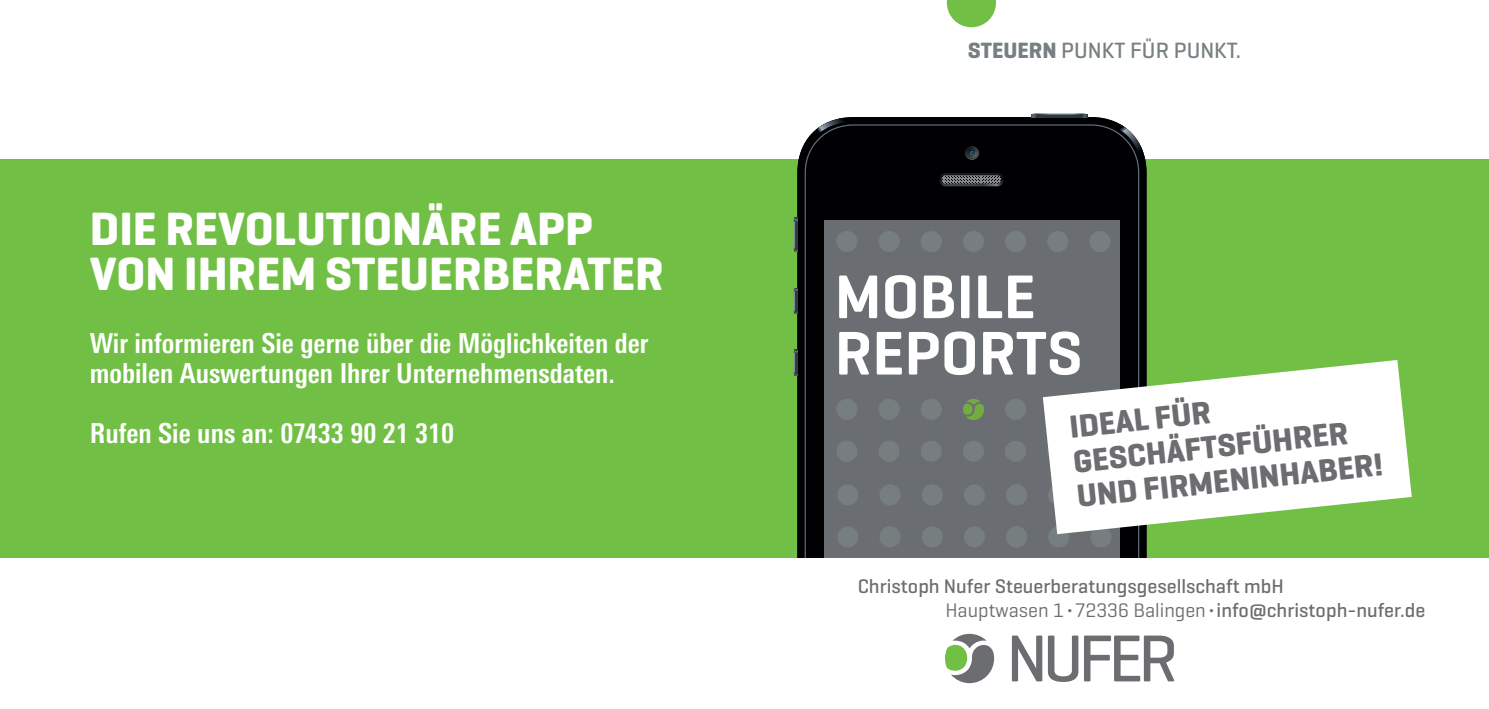
<style>
.page{position:relative;width:1489px;height:709px;background:#fff}
.page>*{position:absolute;margin:0;border:0;box-sizing:border-box;transform-origin:0 0}
.t1{font:700 47.5px/45px "Geogrotesque";color:#fff}
.t2{font:700 32.5px/35px "Geogrotesque";color:#6c6d70}
.t3{font:700 condensed 27.5px/30px "Linotype Univers";color:#fff}
.t4{font:500 22.5px "Geogrotesque";color:#777f82}
.t5{font:500 20px/24px "Geogrotesque";color:#6c6d70}
.s1{font-weight:700}
.s2{font-weight:400}
.s3{font-family:"Mercury Text G1";font-weight:600}
</style>
<div class="page">
<div style="left:0;top:159px;width:1488px;height:399px;background:#71bf44"></div>
<svg style="left:946px;top:0;width:49px;height:27px"></svg>
<svg style="left:945px;top:634px;width:49px;height:49px"></svg>
<svg style="left:1011px;top:635px;width:163px;height:47px"></svg>
<svg style="left:797px;top:117px;width:349px;height:441px;background:#1d1e1f"></svg>
<div style="left:804px;top:124px;width:335px;height:434px;background:#000003"></div>
<svg style="left:1031px;top:115px;width:56px;height:2px"></svg>
<svg style="left:1031px;top:113px;width:56px;height:2px"></svg>
<svg style="left:795px;top:218px;width:2px;height:34px"></svg>
<svg style="left:793px;top:218px;width:2px;height:34px"></svg>
<svg style="left:795px;top:288px;width:2px;height:25px"></svg>
<svg style="left:793px;top:288px;width:2px;height:25px"></svg>
<svg style="left:795px;top:350px;width:2px;height:25px"></svg>
<svg style="left:793px;top:350px;width:2px;height:25px"></svg>
<svg style="left:816px;top:118px;width:29px;height:15px"></svg>
<svg style="left:1117px;top:124px;width:25px;height:32px"></svg>
<svg style="left:939px;top:173px;width:64px;height:13px"></svg>
<svg style="left:964px;top:146px;width:15px;height:14px"></svg>
<svg style="left:965px;top:146px;width:13px;height:13px"></svg>
<div style="left:824px;top:470px;width:295px;height:88px;background:#6a6e72"></div>
<div style="left:1090px;top:526px;width:21px;height:21px;background:#777e80;border-radius:50%"></div>
<div style="left:1048px;top:526px;width:21px;height:21px;background:#777e80;border-radius:50%"></div>
<div style="left:921px;top:484px;width:21px;height:21px;background:#777e80;border-radius:50%"></div>
<div style="left:963px;top:484px;width:21px;height:21px;background:#777e80;border-radius:50%"></div>
<div style="left:1005px;top:484px;width:22px;height:21px;background:#777e80;border-radius:50%"></div>
<div style="left:921px;top:526px;width:21px;height:21px;background:#777e80;border-radius:50%"></div>
<div style="left:963px;top:526px;width:21px;height:21px;background:#777e80;border-radius:50%"></div>
<div style="left:1005px;top:526px;width:22px;height:21px;background:#777e80;border-radius:50%"></div>
<div style="left:837px;top:484px;width:21px;height:21px;background:#777e80;border-radius:50%"></div>
<div style="left:879px;top:484px;width:21px;height:21px;background:#777e80;border-radius:50%"></div>
<div style="left:837px;top:526px;width:21px;height:21px;background:#777e80;border-radius:50%"></div>
<div style="left:879px;top:526px;width:21px;height:21px;background:#777e80;border-radius:50%"></div>
<div style="left:824px;top:220px;width:295px;height:254px;background:#6a6e72"></div>
<div style="left:836px;top:231px;width:21px;height:21px;background:#777e80;border-radius:50%"></div>
<div style="left:878px;top:231px;width:21px;height:21px;background:#777e80;border-radius:50%"></div>
<div style="left:920px;top:231px;width:21px;height:21px;background:#777e80;border-radius:50%"></div>
<div style="left:962px;top:231px;width:21px;height:21px;background:#777e80;border-radius:50%"></div>
<div style="left:1005px;top:231px;width:21px;height:21px;background:#777e80;border-radius:50%"></div>
<div style="left:1047px;top:231px;width:21px;height:21px;background:#777e80;border-radius:50%"></div>
<div style="left:1089px;top:231px;width:21px;height:21px;background:#777e80;border-radius:50%"></div>
<div style="left:836px;top:399px;width:21px;height:21px;background:#777e80;border-radius:50%"></div>
<div style="left:878px;top:399px;width:21px;height:21px;background:#777e80;border-radius:50%"></div>
<div style="left:920px;top:399px;width:21px;height:21px;background:#777e80;border-radius:50%"></div>
<div style="left:1005px;top:399px;width:21px;height:21px;background:#777e80;border-radius:50%"></div>
<div style="left:836px;top:441px;width:21px;height:21px;background:#777e80;border-radius:50%"></div>
<div style="left:878px;top:441px;width:21px;height:21px;background:#777e80;border-radius:50%"></div>
<div style="left:920px;top:441px;width:21px;height:21px;background:#777e80;border-radius:50%"></div>
<div style="left:962px;top:441px;width:21px;height:21px;background:#777e80;border-radius:50%"></div>
<div style="left:1005px;top:441px;width:21px;height:21px;background:#777e80;border-radius:50%"></div>
<svg style="left:963px;top:399px;width:21px;height:21px"></svg>
<svg style="left:839px;top:275px;width:38px;height:43px"></svg>
<svg style="left:885px;top:275px;width:30px;height:44px"></svg>
<svg style="left:923px;top:275px;width:30px;height:43px"></svg>
<div style="left:960px;top:275px;width:9px;height:43px;background:#fff;border-radius:2px"></div>
<svg style="left:978px;top:275px;width:24px;height:43px"></svg>
<svg style="left:1008px;top:275px;width:25px;height:43px"></svg>
<svg style="left:839px;top:332px;width:30px;height:42px"></svg>
<svg style="left:876px;top:332px;width:25px;height:42px"></svg>
<svg style="left:908px;top:332px;width:30px;height:42px"></svg>
<svg style="left:944px;top:331px;width:30px;height:44px"></svg>
<svg style="left:983px;top:331px;width:96px;height:44px"></svg>
<svg style="left:1042px;top:360px;width:369px;height:174px;fill:#fff"></svg>
<h1 class="t1" style="left:90px;top:206px;width:575px">DIE REVOLUTIONÄRE APP<br>VON IHREM STEUERBERATER</h1>
<p class="t3" style="left:90px;top:328px;width:560px">Wir informieren Sie gerne über die Möglichkeiten der mobilen Auswertungen Ihrer Unternehmensdaten.</p>
<p class="t3" style="left:90px;top:418px;width:366px">Rufen Sie uns an: 07433 90 21 310</p>
<p class="t4" style="left:967px;top:37px;width:275px"><span class="s1">STEUERN</span> Punkt für Punkt.</p>
<p class="t2" style="left:1067px;top:409px;width:309px;rotate:-6deg">IDEAL FÜR<br>GESCHÄFTSFÜHRER<br>UND FIRMENINHABER!</p>
<p class="t5" style="left:945px;top:574px;width:481px;text-indent:-88px">Christoph Nufer Steuerberatungsgesellschaft mbH<br><span class="s2">Hauptwasen 1</span> <span class="s3">·</span> <span class="s2">72336 Balingen</span> <span class="s3">·</span> info@christoph-nufer.de</p>
</div>
